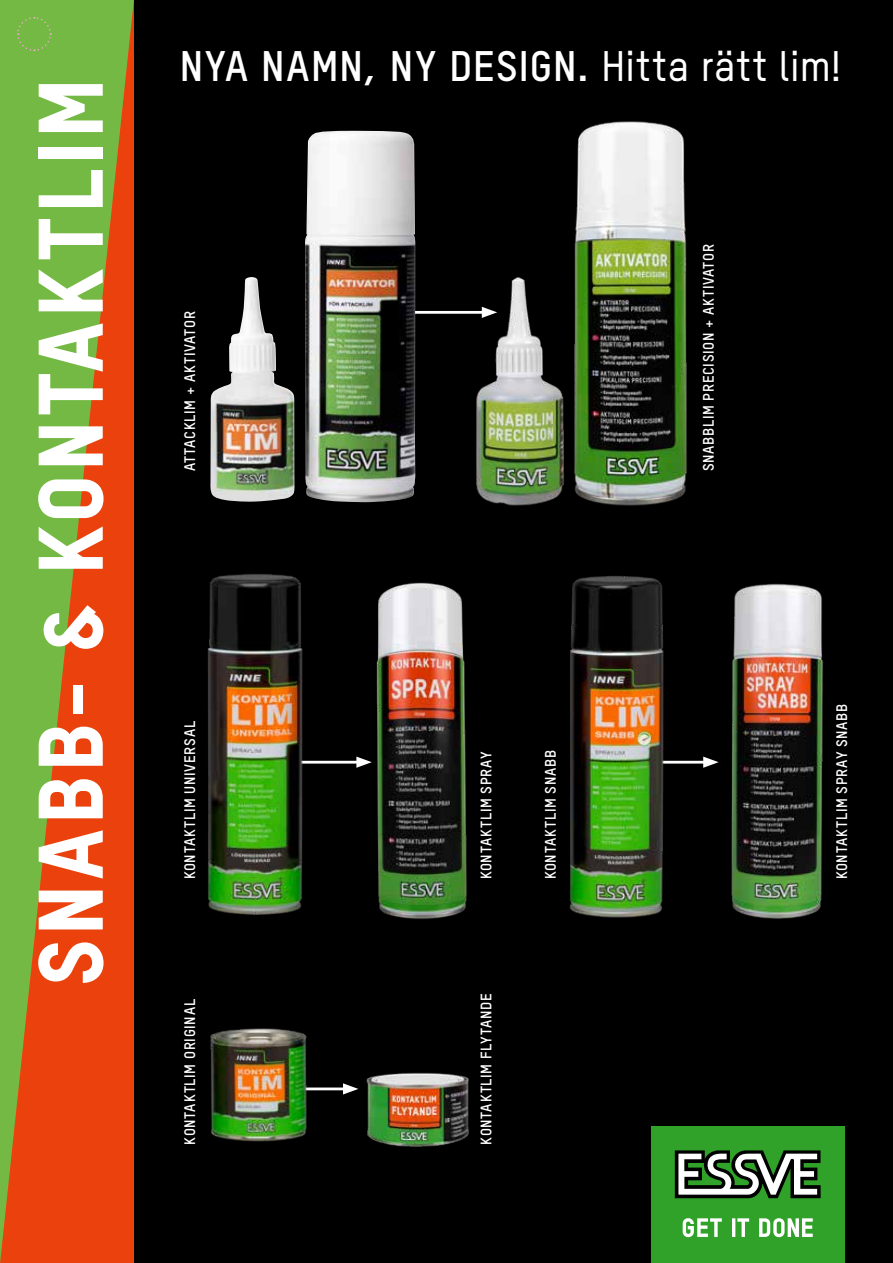
<style>
.page{position:relative;width:893px;height:1263px;background:#fff}
.page>*{position:absolute;margin:0;border:0;box-sizing:border-box;transform-origin:0 0}
.t1{font:800 90px "TSTAR";letter-spacing:.06em;color:#fff}
.t2{font:700 42px "TSTAR";letter-spacing:.03em;color:#fff}
.t3{font:700 15px "TSTAR";letter-spacing:.045em;color:#fff}
.s1{font-size:82.5px}
.s2{font-weight:500}
</style>
<div class="page">
<div style="left:134px;top:0;width:759px;height:1263px;background:#000"></div>
<svg style="left:0;top:0;width:134px;height:1263px;fill:#eb420d"></svg>
<div style="left:651px;top:1126px;width:193px;height:137px;background:#31a229"></div>
<svg style="left:683px;top:1218px;width:130px;height:19px"></svg>
<svg style="left:675px;top:1150px;width:146px;height:48px"></svg>
<hr style="left:272px;top:761px;width:90px;height:2px;background:#fff">
<svg style="left:356px;top:756px;width:11px;height:12px"></svg>
<hr style="left:258px;top:1087px;width:90px;height:3px;background:#fff">
<svg style="left:343px;top:1083px;width:15px;height:11px"></svg>
<hr style="left:619px;top:761px;width:89px;height:2px;background:#fff">
<svg style="left:703px;top:756px;width:16px;height:12px"></svg>
<img style="left:366px;top:1072px;width:103px;height:75px">
<img style="left:367px;top:582px;width:100px;height:337px">
<img style="left:210px;top:1028px;width:104px;height:114px">
<hr style="left:375px;top:311px;width:112px;height:3px;background:#fff">
<img style="left:210px;top:131px;width:205px;height:371px">
<img style="left:458px;top:277px;width:106px;height:229px">
<img style="left:574px;top:121px;width:113px;height:385px">
<img style="left:207px;top:574px;width:112px;height:341px">
<img style="left:569px;top:576px;width:112px;height:342px">
<img style="left:731px;top:583px;width:92px;height:336px">
<svg style="left:16px;top:16px;width:36px;height:36px"></svg>
<h1 class="t1" style="left:15px;top:985px;width:908px;rotate:-90deg">SNABB- <span class="s1">&amp;</span> KONTAKTLIM</h1>
<h2 class="t2" style="left:180px;top:41px;width:663px">NYA NAMN, NY DESIGN. <span class="s2">Hitta rätt lim!</span></h2>
<p class="t3" style="left:181px;top:471px;width:162px;rotate:-90deg">ATTACKLIM + AKTIVATOR</p>
<p class="t3" style="left:181px;top:879px;width:160px;rotate:-90deg">KONTAKTLIM UNIVERSAL</p>
<p class="t3" style="left:181px;top:1145px;width:147px;rotate:-90deg">KONTAKTLIM ORIGINAL</p>
<p class="t3" style="left:477px;top:879px;width:129px;rotate:-90deg">KONTAKTLIM SPRAY</p>
<p class="t3" style="left:477px;top:1145px;width:153px;rotate:-90deg">KONTAKTLIM FLYTANDE</p>
<p class="t3" style="left:541px;top:879px;width:131px;rotate:-90deg">KONTAKTLIM SNABB</p>
<p class="t3" style="left:699px;top:471px;width:229px;rotate:-90deg">SNABBLIM PRECISION + AKTIVATOR</p>
<p class="t3" style="left:833px;top:879px;width:177px;rotate:-90deg">KONTAKTLIM SPRAY SNABB</p>
</div>
